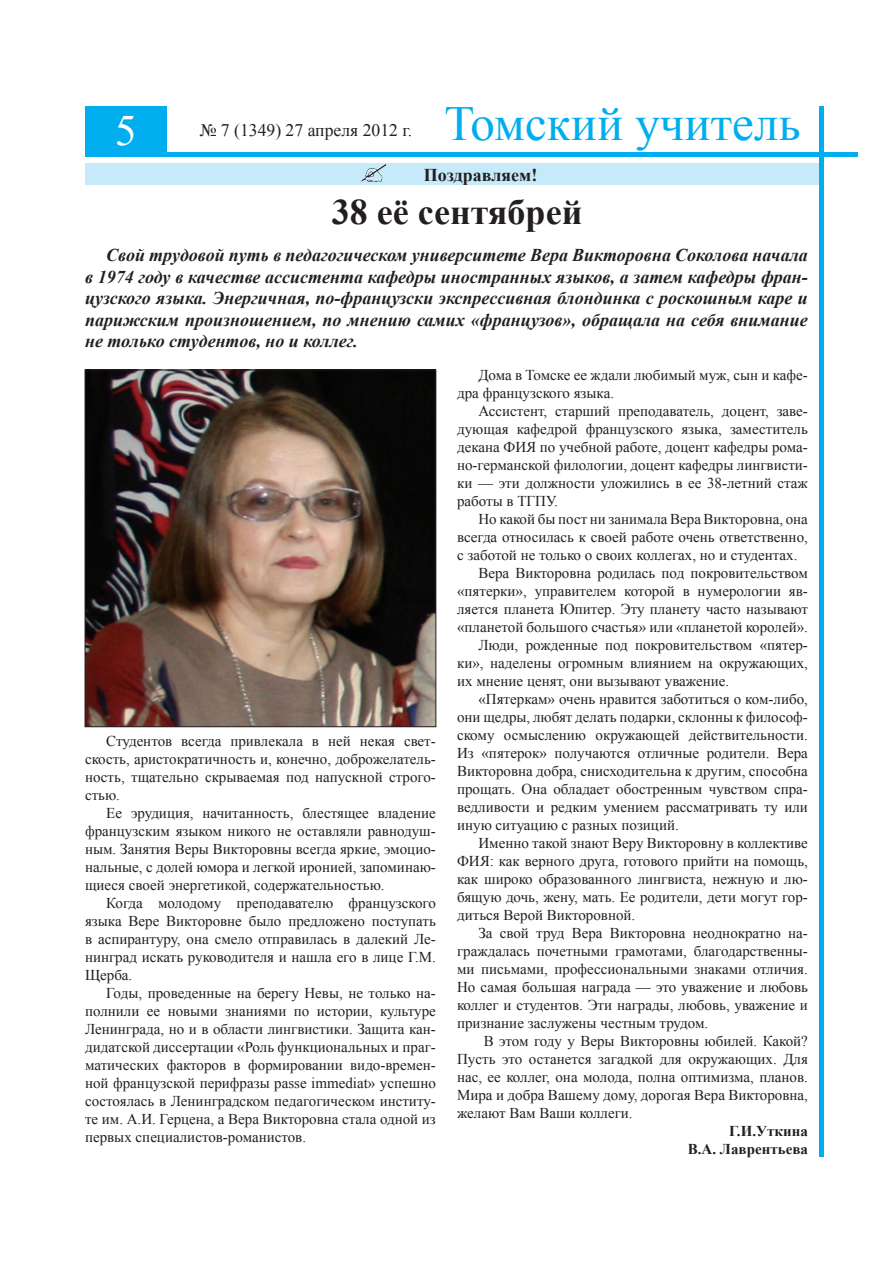
<style>
.page{position:relative;width:893px;height:1263px;background:#fff}
.page>*{position:absolute;margin:0;border:0;box-sizing:border-box;transform-origin:0 0}
.t1{font:49.05px "Times New Roman";color:#00aeef}
.t2{font:43.2px "Times New Roman";color:#fff}
.t3{font:700 36px "Times New Roman";color:#231f20}
.t4{font:italic 700 18px/21.6px "Times New Roman";color:#231f20;text-align:justify}
.t5{font:700 18px "Times New Roman";color:#231f20}
.t6{font:17.7px "Times New Roman";color:#231f20}
.t7{font:15px/18px "Times New Roman";color:#231f20;text-align:justify}
.t8{font:700 15px/18px "Times New Roman";color:#231f20;text-align:right}
</style>
<div class="page">
<div style="left:85px;top:163px;width:738px;height:21px;background:#c6eafa"></div>
<hr style="left:85px;top:152px;width:773px;height:4px;background:#00aeef">
<div style="left:85px;top:106px;width:82px;height:50px;background:#00aeef"></div>
<hr style="left:819px;top:106px;width:4px;height:1051px;background:#00aeef">
<img style="left:361px;top:165px;width:25px;height:16px">
<img style="left:87px;top:372px;width:347px;height:353px">
<div style="left:85px;top:370px;width:351px;height:357px;border:1px solid #231f20"></div>
<h1 class="t1" style="left:444px;top:91px;width:358px">Томский учитель</h1>
<p class="t5" style="left:424px;top:163px;width:115px">Поздравляем!</p>
<h3 class="t3" style="left:332px;top:187px;width:252px">38 её сентябрей</h3>
<p class="t4" style="left:85px;top:244px;width:724px;text-indent:21px">Свой трудовой путь в педагогическом университете Вера Викторовна Cоколова начала в 1974 году в качестве ассистента кафедры иностранных языков, а затем кафедры фран&shy;цузского языка. Энергичная, по-французски экспрессивная блондинка с роскошным каре и парижским произношением, по мнению самих «французов», обращала на себя внимание не только студентов, но и коллег.</p>
<h2 class="t2" style="left:115px;top:101px;width:23px">5</h2>
<p class="t6" style="left:200px;top:118px;width:214px">№ 7 (1349) 27 апреля 2012 г.</p>
<p class="t7" style="left:85px;top:731px;width:352px;text-indent:21px">Студентов всегда привлекала в ней некая свет&shy;скость, аристократичность и, конечно, доброжелатель&shy;ность, тщательно скрываемая под напускной строго&shy;стью.</p>
<p class="t7" style="left:85px;top:803px;width:352px;text-indent:21px">Ее эрудиция, начитанность, блестящее владение французским языком никого не оставляли равнодуш&shy;ным. Занятия Веры Викторовны всегда яркие, эмоцио&shy;нальные, с долей юмора и легкой иронией, запоминаю&shy;щиеся своей энергетикой, содержательностью.</p>
<p class="t7" style="left:85px;top:893px;width:352px;text-indent:21px">Когда молодому преподавателю французского языка Вере Викторовне было предложено поступать в аспирантуру, она смело отправилась в далекий Ле&shy;нинград искать руководителя и нашла его в лице Г.М.<br>Щерба.</p>
<p class="t7" style="left:85px;top:983px;width:352px;text-indent:21px">Годы, проведенные на берегу Невы, не только на&shy;полнили ее новыми знаниями по истории, культуре Ленинграда, но и в области лингвистики. Защита кан&shy;дидатской диссертации «Роль функциональных и праг&shy;матических факторов в формировании видо-времен&shy;ной французской перифразы passe immediat» успешно состоялась в Ленинградском педагогическом институ&shy;те им. А.И. Герцена, а Вера Викторовна стала одной из первых специалистов-романистов.</p>
<p class="t7" style="left:457px;top:366px;width:352px;text-indent:21px">Дома в Томске ее ждали любимый муж, сын и кафе&shy;дра французского языка.</p>
<p class="t7" style="left:457px;top:402px;width:352px;text-indent:21px">Ассистент, старший преподаватель, доцент, заве&shy;дующая кафедрой французского языка, заместитель декана ФИЯ по учебной работе, доцент кафедры рома&shy;но-германской филологии, доцент кафедры лингвисти&shy;ки — эти должности уложились в ее 38-летний стаж работы в ТГПУ.</p>
<p class="t7" style="left:478px;top:510px;width:331px">Но какой бы пост ни занимала Вера Викторовна, она</p>
<p class="t7" style="left:457px;top:528px;width:352px">всегда относилась к своей работе очень ответственно,</p>
<p class="t7" style="left:457px;top:546px;width:342px">с заботой не только о своих коллегах, но и студентах.</p>
<p class="t7" style="left:478px;top:564px;width:331px">Вера Викторовна родилась под покровительством</p>
<p class="t7" style="left:457px;top:582px;width:352px">«пятерки», управителем которой в нумерологии яв-</p>
<p class="t7" style="left:457px;top:600px;width:352px">ляется планета Юпитер. Эту планету часто называют</p>
<p class="t7" style="left:457px;top:618px;width:352px">«планетой большого счастья» или «планетой королей».</p>
<p class="t7" style="left:478px;top:636px;width:331px">Люди, рожденные под покровительством «пятер-</p>
<p class="t7" style="left:457px;top:654px;width:352px">ки», наделены огромным влиянием на окружающих,</p>
<p class="t7" style="left:457px;top:672px;width:274px">их мнение ценят, они вызывают уважение.</p>
<p class="t7" style="left:478px;top:690px;width:331px">«Пятеркам» очень нравится заботиться о ком-либо,</p>
<p class="t7" style="left:457px;top:708px;width:352px">они щедры, любят делать подарки, склонны к философ-</p>
<p class="t7" style="left:457px;top:726px;width:352px">скому осмыслению окружающей действительности.</p>
<p class="t7" style="left:457px;top:744px;width:352px">Из «пятерок» получаются отличные родители. Вера</p>
<p class="t7" style="left:457px;top:762px;width:352px">Викторовна добра, снисходительна к другим, способна</p>
<p class="t7" style="left:457px;top:780px;width:352px">прощать. Она обладает обостренным чувством спра-</p>
<p class="t7" style="left:457px;top:798px;width:352px">ведливости и редким умением рассматривать ту или</p>
<p class="t7" style="left:457px;top:816px;width:223px">иную ситуацию с разных позиций.</p>
<p class="t7" style="left:478px;top:834px;width:331px">Именно такой знают Веру Викторовну в коллективе</p>
<p class="t7" style="left:457px;top:852px;width:352px">ФИЯ: как верного друга, готового прийти на помощь,</p>
<p class="t7" style="left:457px;top:870px;width:352px">как широко образованного лингвиста, нежную и лю-</p>
<p class="t7" style="left:457px;top:888px;width:352px">бящую дочь, жену, мать. Ее родители, дети могут гор-</p>
<p class="t7" style="left:457px;top:906px;width:180px">диться Верой Викторовной.</p>
<p class="t7" style="left:478px;top:924px;width:331px">За свой труд Вера Викторовна неоднократно на-</p>
<p class="t7" style="left:457px;top:942px;width:352px">граждалась почетными грамотами, благодарственны-</p>
<p class="t7" style="left:457px;top:960px;width:352px">ми письмами, профессиональными знаками отличия.</p>
<p class="t7" style="left:457px;top:978px;width:352px">Но самая большая награда — это уважение и любовь</p>
<p class="t7" style="left:457px;top:996px;width:352px">коллег и студентов. Эти награды, любовь, уважение и</p>
<p class="t7" style="left:457px;top:1014px;width:253px">признание заслужены честным трудом.</p>
<p class="t7" style="left:484px;top:1032px;width:326px">В этом году у Веры Викторовны юбилей. Какой?</p>
<p class="t7" style="left:457px;top:1050px;width:352px">Пусть это останется загадкой для окружающих. Для</p>
<p class="t7" style="left:457px;top:1068px;width:352px">нас, ее коллег, она молода, полна оптимизма, планов.</p>
<p class="t7" style="left:457px;top:1086px;width:352px">Мира и добра Вашему дому, дорогая Вера Викторовна,</p>
<p class="t7" style="left:457px;top:1104px;width:177px">желают Вам Ваши коллеги.</p>
<p class="t8" style="left:688px;top:1122px;width:122px">Г.И.Уткина<br>В.А. Лаврентьева</p>
</div>
